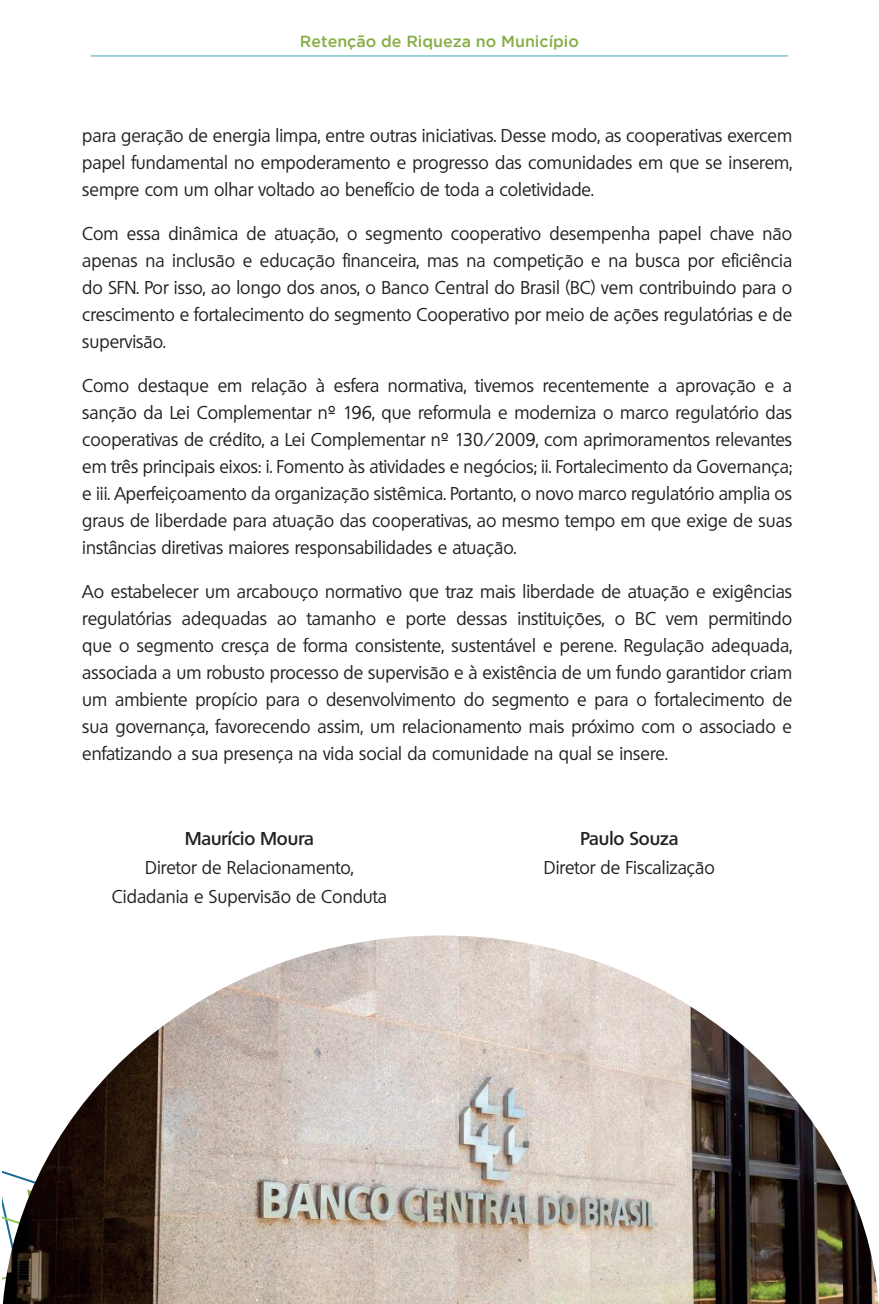
<style>
.page{position:relative;width:879px;height:1304px;background:#fff}
.page>*{position:absolute;margin:0;border:0;box-sizing:border-box;transform-origin:0 0}
.t1{font:18px/27px "Quebec Serial";color:#231f20;text-align:justify}
.t2{font:700 18px "Quebec Serial";color:#231f20}
.t3{font:500 16px "Gotham";color:#86ae45}
</style>
<div class="page">
<hr style="left:91px;top:55px;width:697px;height:1px;background:#44a6b4">
<img style="left:3px;top:935px;width:876px;height:369px">
<p class="t3" style="left:300px;top:32px;width:281px">Retenção de Riqueza no Município</p>
<p class="t1" style="left:82px;top:122px;width:711px">para geração de energia limpa, entre outras iniciativas. Desse modo, as cooperativas exercem papel fundamental no empoderamento e progresso das comunidades em que se inserem, sempre com um olhar voltado ao benefício de toda a coletividade.</p>
<p class="t1" style="left:82px;top:220px;width:711px">Com essa dinâmica de atuação, o segmento cooperativo desempenha papel chave não apenas na inclusão e educação financeira, mas na competição e na busca por eficiência do SFN. Por isso, ao longo dos anos, o Banco Central do Brasil (BC) vem contribuindo para o crescimento e fortalecimento do segmento Cooperativo por meio de ações regulatórias e de supervisão.</p>
<p class="t1" style="left:82px;top:372px;width:711px">Como destaque em relação à esfera normativa, tivemos recentemente a aprovação e a sanção da Lei Complementar nº 196, que reformula e moderniza o marco regulatório das cooperativas de crédito, a Lei Complementar nº 130/2009, com aprimoramentos relevantes em três principais eixos: i. Fomento às atividades e negócios; ii. Fortalecimento da Governança; e iii. Aperfeiçoamento da organização sistêmica. Portanto, o novo marco regulatório amplia os graus de liberdade para atuação das cooperativas, ao mesmo tempo em que exige de suas instâncias diretivas maiores responsabilidades e atuação.</p>
<p class="t1" style="left:82px;top:578px;width:711px">Ao estabelecer um arcabouço normativo que traz mais liberdade de atuação e exigências regulatórias adequadas ao tamanho e porte dessas instituições, o BC vem permitindo que o segmento cresça de forma consistente, sustentável e perene. Regulação adequada, associada a um robusto processo de supervisão e à existência de um fundo garantidor criam um ambiente propício para o desenvolvimento do segmento e para o fortalecimento de sua governança, favorecendo assim, um relacionamento mais próximo com o associado e enfatizando a sua presença na vida social da comunidade na qual se insere.</p>
<p class="t2" style="left:185px;top:826px;width:130px">Maurício Moura</p>
<p class="t1" style="left:112px;top:853px;width:277px;line-height:29px;text-align:center">Diretor de Relacionamento,<br>Cidadania e Supervisão de Conduta</p>
<p class="t2" style="left:580px;top:826px;width:99px">Paulo Souza</p>
<p class="t1" style="left:544px;top:854px;width:172px">Diretor de Fiscalização</p>
</div>
